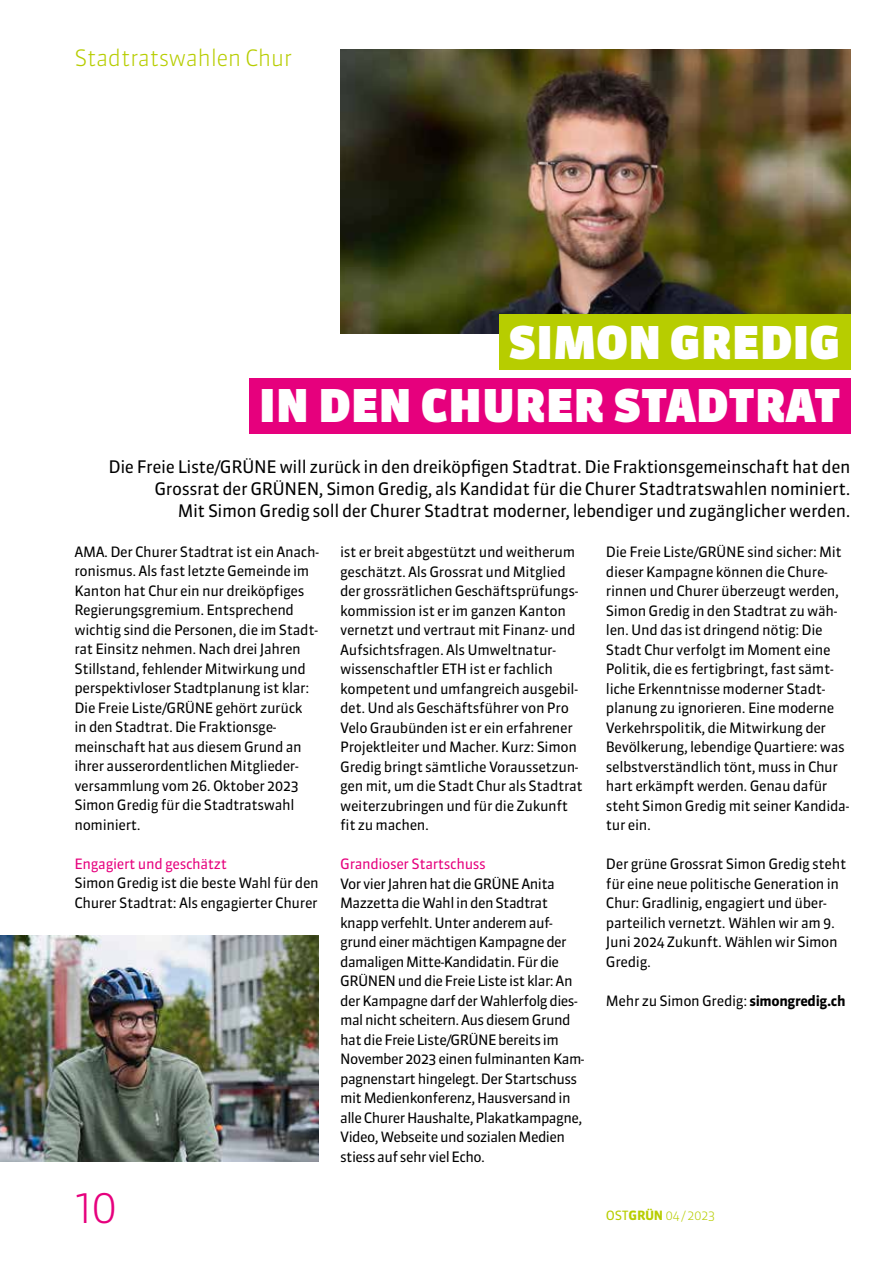
<style>
.page{position:relative;width:893px;height:1263px;background:#fff}
.page>*{position:absolute;margin:0;border:0;box-sizing:border-box;transform-origin:0 0}
.t1{font:900 45px "Sanuk OT";letter-spacing:.01em;color:#fff}
.t2{font:300 45px "Sanuk OT";color:#e6007d}
.t3{font:300 22.5px "Sanuk OT";letter-spacing:-.025em;color:#b7cd00}
.t4{font:17.25px/22.2px "Sanuk OT";letter-spacing:-.025em;color:#000;text-align:right}
.t5{font:14.25px/19.5px "Sanuk OT";letter-spacing:-.025em;color:#000}
.t6{font:14.25px "Sanuk OT";letter-spacing:-.025em;color:#e6007d}
.t7{font:300 12.75px "Sanuk OT";color:#b7cd00}
.s1{font-weight:700}
.s2{font-weight:400}
</style>
<div class="page">
<div style="left:249px;top:378px;width:601px;height:55px;background:#e6007d"></div>
<img style="left:340px;top:49px;width:510px;height:284px">
<div style="left:499px;top:314px;width:351px;height:56px;background:#b7cd00"></div>
<img style="left:0;top:935px;width:319px;height:227px">
<h2 class="t3" style="left:74px;top:44px;width:219px">Stadtratswahlen Chur</h2>
<h1 class="t1" style="left:509px;top:314px;width:333px">SIMON GREDIG</h1>
<h1 class="t1" style="left:259px;top:378px;width:583px">IN DEN CHURER STADTRAT</h1>
<p class="t4" style="left:108px;top:455px;width:743px">Die Freie Liste/GRÜNE will zurück in den dreiköpfigen Stadtrat. Die Fraktionsgemeinschaft hat den<br>Grossrat der GRÜNEN, Simon Gredig, als Kandidat für die Churer Stadtratswahlen nominiert.<br>Mit Simon Gredig soll der Churer Stadtrat moderner, lebendiger und zugänglicher werden.</p>
<p class="t5" style="left:74px;top:542px;width:246px">AMA. Der Churer Stadtrat ist ein Anach&shy;ronismus. Als fast letzte Gemeinde im Kanton hat Chur ein nur dreiköpfiges Regierungsgremium. Entsprechend wichtig sind die Personen, die im Stadt&shy;rat Einsitz nehmen. Nach drei Jahren Stillstand, fehlender Mitwirkung und perspektivloser Stadtplanung ist klar:<br>Die Freie Liste/GRÜNE gehört zurück<br>in den Stadtrat. Die Fraktionsge&shy;meinschaft hat aus diesem Grund an ihrer ausserordentlichen Mitglieder&shy;versammlung vom 26. Oktober 2023<br>Simon Gredig für die Stadtratswahl nominiert.</p>
<p class="t6" style="left:74px;top:855px;width:154px">Engagiert und geschätzt</p>
<p class="t5" style="left:74px;top:873px;width:246px">Simon Gredig ist die beste Wahl für den<br>Churer Stadtrat: Als engagierter Churer</p>
<h1 class="t2" style="left:75px;top:1179px;width:45px">10</h1>
<p class="t5" style="left:340px;top:542px;width:244px">ist er breit abgestützt und weitherum geschätzt. Als Grossrat und Mitglied der grossrätlichen Geschäftsprüfungs&shy;kommission ist er im ganzen Kanton vernetzt und vertraut mit Finanz- und Aufsichtsfragen. Als Umweltnatur&shy;wissenschaftler ETH ist er fachlich kompetent und umfangreich ausgebil&shy;det. Und als Geschäftsführer von Pro Velo Graubünden ist er ein erfahrener Projektleiter und Macher. Kurz: Simon Gredig bringt sämtliche Voraussetzun&shy;gen mit, um die Stadt Chur als Stadtrat weiterzubringen und für die Zukunft fit zu machen.</p>
<p class="t6" style="left:340px;top:855px;width:147px">Grandioser Startschuss</p>
<p class="t5" style="left:340px;top:874px;width:246px">Vor vier Jahren hat die GRÜNE Anita Mazzetta die Wahl in den Stadtrat knapp verfehlt. Unter anderem auf&shy;grund einer mächtigen Kampagne der damaligen Mitte-Kandidatin. Für die GRÜNEN und die Freie Liste ist klar: An der Kampagne darf der Wahlerfolg dies&shy;mal nicht scheitern. Aus diesem Grund hat die Freie Liste/GRÜNE bereits im November 2023 einen fulminanten Kam&shy;pagnenstart hingelegt. Der Startschuss mit Medienkonferenz, Hausversand in alle Churer Haushalte, Plakatkampagne, Video, Webseite und sozialen Medien stiess auf sehr viel Echo.</p>
<p class="t5" style="left:606px;top:542px;width:245px">Die Freie Liste/GRÜNE sind sicher: Mit dieser Kampagne können die Chure&shy;rinnen und Churer überzeugt werden, Simon Gredig in den Stadtrat zu wäh&shy;len. Und das ist dringend nötig: Die Stadt Chur verfolgt im Moment eine Politik, die es fertigbringt, fast sämt&shy;liche Erkenntnisse moderner Stadt&shy;planung zu ignorieren. Eine moderne Verkehrspolitik, die Mitwirkung der Bevölkerung, lebendige Quartiere: was selbstverständlich tönt, muss in Chur hart erkämpft werden. Genau dafür steht Simon Gredig mit seiner Kandida&shy;tur ein.</p>
<p class="t5" style="left:606px;top:854px;width:242px">Der grüne Grossrat Simon Gredig steht für eine neue politische Generation in<br>Chur: Gradlinig, engagiert und über&shy;parteilich vernetzt. Wählen wir am 9.<br>Juni 2024 Zukunft. Wählen wir Simon<br>Gredig.</p>
<p class="t5" style="left:606px;top:991px;width:241px">Mehr zu Simon Gredig: <span class="s1">simongredig.ch</span></p>
<p class="t7" style="left:606px;top:1207px;width:111px"><span class="s2">OST</span><span class="s1">GRÜN</span> 04 / 2023</p>
</div>
